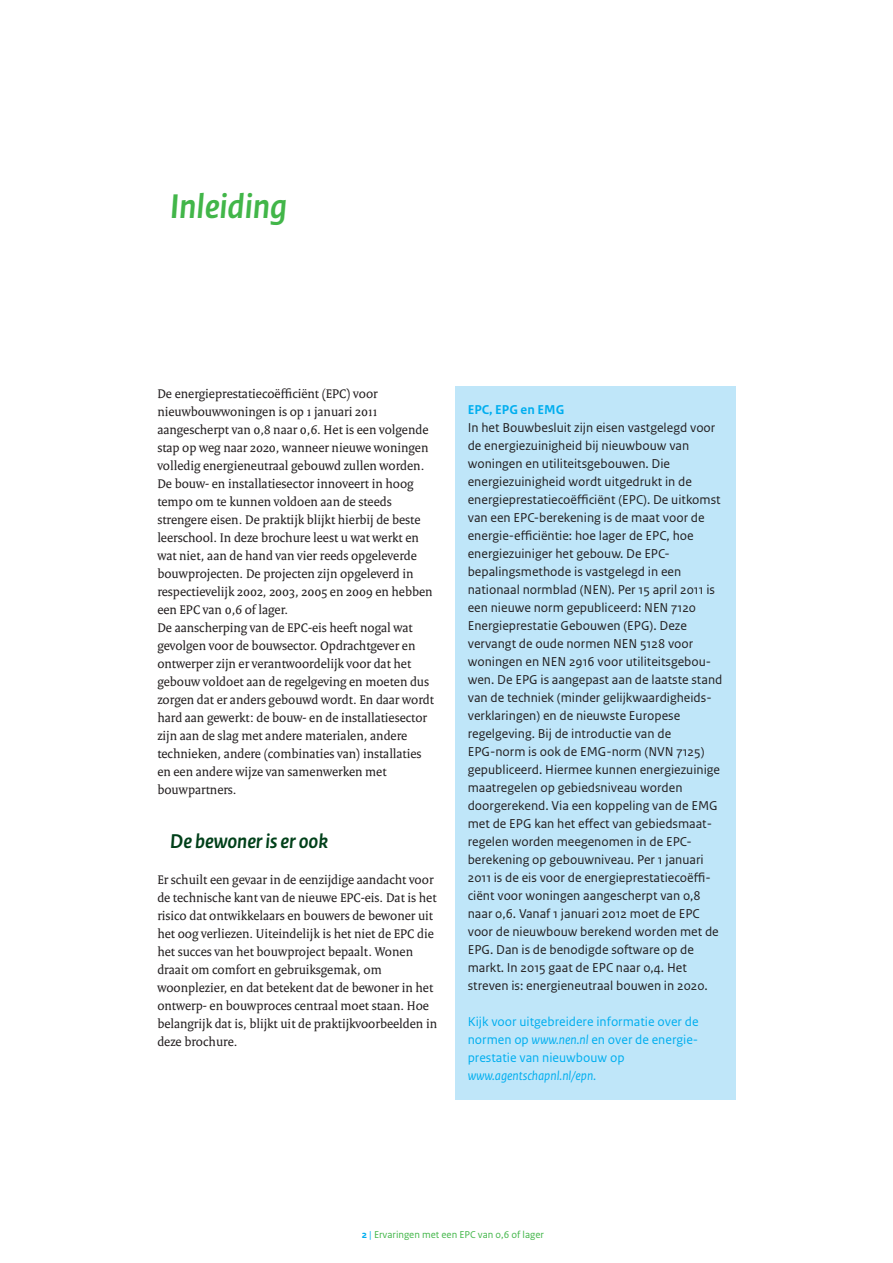
<style>
.page{position:relative;width:893px;height:1263px;background:#fff}
.page>*{position:absolute;margin:0;border:0;box-sizing:border-box;transform-origin:0 0}
.t1{font:italic 700 36px "Rijksoverheid Sans Heading";color:#42b649}
.t2{font:italic 700 21px "Rijksoverheid Sans Heading";color:#004019}
.t3{font:13.5px/18px "Rijksoverheid Serif";color:#231f20}
.t4{font:13.5px/18px "Rijksoverheid Sans Text";color:#231f20}
.t5{font:13.5px/18px "Rijksoverheid Sans Text";color:#00aeef}
.t6{font:italic 13.5px "Rijksoverheid Sans Text";color:#00aeef}
.t7{font:700 13.5px "Rijksoverheid Sans Text";color:#00aeef}
.t8{font:10.5px "Rijksoverheid Sans Text";color:#42b649}
.s1{font-style:italic}
.s2{font-weight:700;color:#00aeef}
.s3{color:#00aeef}
</style>
<div class="page">
<div style="left:455px;top:387px;width:281px;height:713px;background:#bfe6f9"></div>
<h1 class="t1" style="left:170px;top:186px;width:119px">Inleiding</h1>
<p class="t3" style="left:157px;top:384px;width:278px">De energieprestatiecoëfficiënt (EPC) voor nieuwbouwwoningen is op 1 januari 2011 aangescherpt van 0,8 naar 0,6. Het is een volgende stap op weg naar 2020, wanneer nieuwe woningen volledig energieneutraal gebouwd zullen worden.<br>De bouw- en installatiesector innoveert in hoog tempo om te kunnen voldoen aan de steeds strengere eisen. De praktijk blijkt hierbij de beste leerschool. In deze brochure leest u wat werkt en wat niet, aan de hand van vier reeds opgeleverde bouwprojecten. De projecten zijn opgeleverd in respectievelijk 2002, 2003, 2005 en 2009 en hebben een EPC van 0,6 of lager.<br>De aanscherping van de EPC-eis heeft nogal wat gevolgen voor de bouwsector. Opdrachtgever en ontwerper zijn er verantwoordelijk voor dat het gebouw voldoet aan de regelgeving en moeten dus zorgen dat er anders gebouwd wordt. En daar wordt hard aan gewerkt: de bouw- en de installatiesector zijn aan de slag met andere materialen, andere technieken, andere (combinaties van) installaties en een andere wijze van samenwerken met bouwpartners.</p>
<h2 class="t2" style="left:170px;top:829px;width:159px">De bewoner is er ook</h2>
<p class="t3" style="left:157px;top:870px;width:281px">Er schuilt een gevaar in de eenzijdige aandacht voor de technische kant van de nieuwe EPC-eis. Dat is het risico dat ontwikkelaars en bouwers de bewoner uit het oog verliezen. Uiteindelijk is het niet de EPC die het succes van het bouwproject bepaalt. Wonen draait om comfort en gebruiksgemak, om woonplezier, en dat betekent dat de bewoner in het ontwerp- en bouwproces centraal moet staan. Hoe belangrijk dat is, blijkt uit de praktijkvoorbeelden in deze brochure.</p>
<p class="t7" style="left:468px;top:402px;width:98px">EPC, EPG en EMG</p>
<p class="t4" style="left:468px;top:419px;width:256px">In het Bouwbesluit zijn eisen vastgelegd voor de energiezuinigheid bij nieuwbouw van woningen en utiliteitsgebouwen. Die energiezuinigheid wordt uitgedrukt in de energieprestatiecoëfficiënt (EPC). De uitkomst van een EPC-berekening is de maat voor de energie-efficiëntie: hoe lager de EPC, hoe energiezuiniger het gebouw. De EPC&shy;bepalingsmethode is vastgelegd in een nationaal normblad (NEN). Per 15 april 2011 is een nieuwe norm gepubliceerd: NEN 7120<br>Energieprestatie Gebouwen (EPG). Deze vervangt de oude normen NEN 5128 voor woningen en NEN 2916 voor utiliteitsgebou&shy;wen. De EPG is aangepast aan de laatste stand van de techniek (minder gelijkwaardigheids&shy;verklaringen) en de nieuwste Europese regelgeving. Bij de introductie van de EPG-norm is ook de EMG-norm (NVN 7125) gepubliceerd. Hiermee kunnen energiezuinige maatregelen op gebiedsniveau worden doorgerekend. Via een koppeling van de EMG met de EPG kan het effect van gebiedsmaat&shy;regelen worden meegenomen in de EPC&shy;berekening op gebouwniveau. Per 1 januari 2011 is de eis voor de energieprestatiecoëffi&shy;ciënt voor woningen aangescherpt van 0,8 naar 0,6. Vanaf 1 januari 2012 moet de EPC voor de nieuwbouw berekend worden met de EPG. Dan is de benodigde software op de markt. In 2015 gaat de EPC naar 0,4. Het streven is: energieneutraal bouwen in 2020.</p>
<p class="t5" style="left:468px;top:1013px;width:232px">Kijk voor uitgebreidere informatie over de normen op <span class="s1">www.nen.nl</span> en over de energie&shy;prestatie van nieuwbouw op</p>
<p class="t6" style="left:468px;top:1068px;width:130px">www.agentschapnl.nl/epn.</p>
<p class="t8" style="left:362px;top:1229px;width:184px"><span class="s2">2</span> <span class="s3">|</span> Ervaringen met een EPC van 0,6 of lager</p>
</div>
